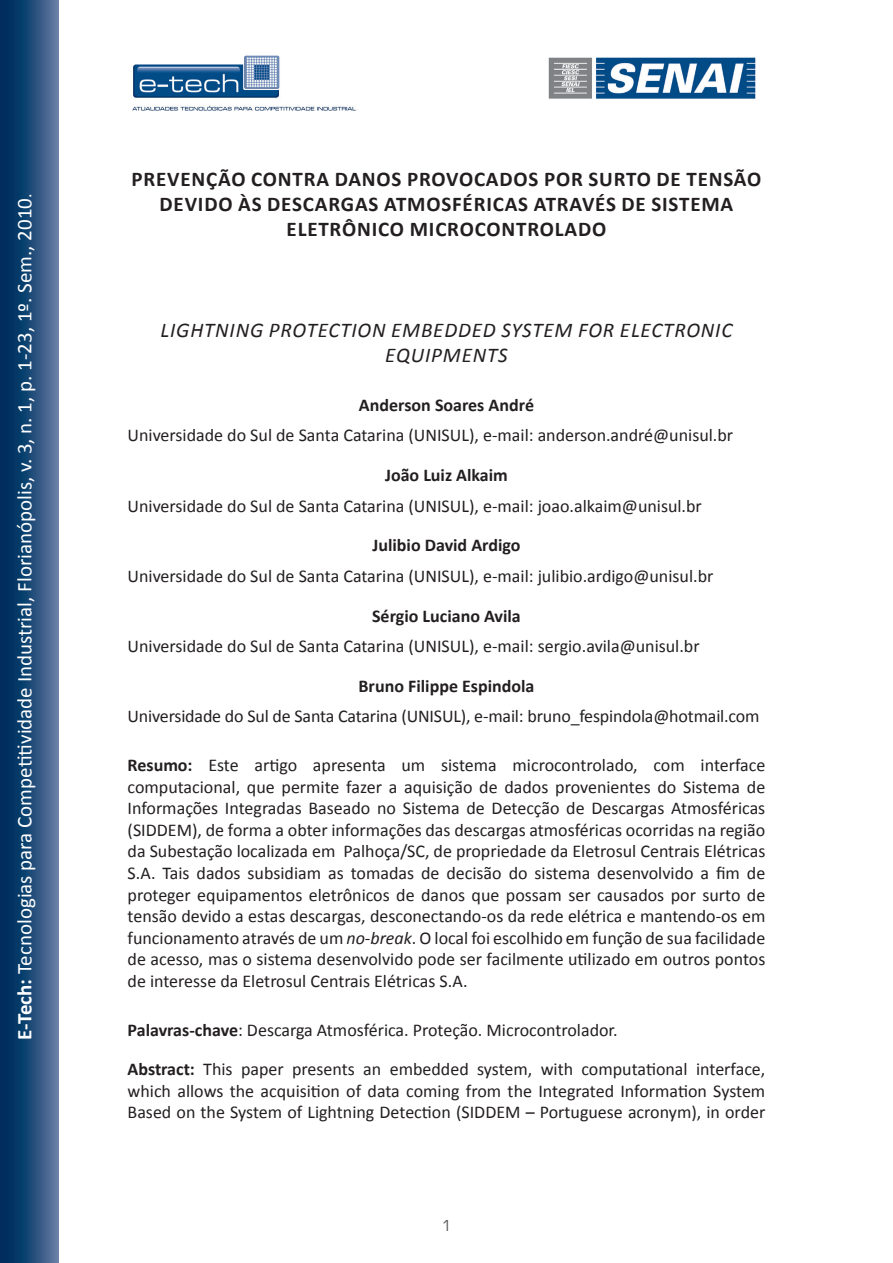
<style>
.page{position:relative;width:893px;height:1263px;background:#fff}
.page>*{position:absolute;margin:0;border:0;box-sizing:border-box;transform-origin:0 0}
.titulo_do_artigo{font:700 21px/25.2px "Calibri";letter-spacing:.04em;color:#231f20;text-align:center}
.Texto_de_nota_de_rod{font:21px "Calibri";color:#fff}
.Titulo_do_artigo_em{font:italic 21px/25.2px "Calibri";letter-spacing:.04em;color:#231f20;text-align:center}
.resumo{font:18px/21.6px "Calibri";color:#231f20;text-align:justify}
.t1{font:700 18px "Calibri";color:#231f20}
.Texto_de_nota_de_rod-2{font:15px "Square 721 BT";color:#57585a}
.s1{font-weight:700}
.s2{font-size:18px}
.s3{font-style:italic}
</style>
<div class="page">
<svg style="left:0;top:0;width:58px;height:1263px;background:#214b78"></svg>
<img style="left:548px;top:57px;width:208px;height:42px">
<img style="left:132px;top:55px;width:224px;height:56px">
<p class="Texto_de_nota_de_rod" style="left:12px;top:1040px;width:848px;rotate:-90deg"><span class="s1">E-Tech:</span> Tecnologias para Competitividade Industrial, Florianópolis, v. 3, n. 1, p. 1-23, 1º. Sem., 2010<span class="s2">.</span></p>
<p class="titulo_do_artigo" style="left:132px;top:165px;width:631px">PREVENÇÃO CONTRA DANOS PROVOCADOS POR SURTO DE TENSÃO<br>DEVIDO ÀS DESCARGAS ATMOSFÉRICAS ATRAVÉS DE SISTEMA<br>ELETRÔNICO MICROCONTROLADO</p>
<p class="Titulo_do_artigo_em" style="left:161px;top:316px;width:573px">LIGHTNING PROTECTION EMBEDDED SYSTEM FOR ELECTRONIC<br>EQUIPMENTS</p>
<p class="t1" style="left:359px;top:394px;width:177px">Anderson Soares André</p>
<p class="resumo" style="left:128px;top:424px;width:607px">Universidade do Sul de Santa Catarina (UNISUL), e-mail: anderson.andré@unisul.br</p>
<p class="t1" style="left:385px;top:464px;width:124px">João Luiz Alkaim</p>
<p class="resumo" style="left:128px;top:494px;width:576px">Universidade do Sul de Santa Catarina (UNISUL), e-mail: joao.alkaim@unisul.br</p>
<p class="t1" style="left:372px;top:534px;width:150px">Julibio David Ardigo</p>
<p class="resumo" style="left:128px;top:564px;width:587px">Universidade do Sul de Santa Catarina (UNISUL), e-mail: julibio.ardigo@unisul.br</p>
<p class="t1" style="left:372px;top:604px;width:150px">Sérgio Luciano Avila</p>
<p class="resumo" style="left:128px;top:634px;width:574px">Universidade do Sul de Santa Catarina (UNISUL), e-mail: sergio.avila@unisul.br</p>
<p class="t1" style="left:359px;top:674px;width:177px">Bruno Filippe Espindola</p>
<p class="resumo" style="left:128px;top:705px;width:633px">Universidade do Sul de Santa Catarina (UNISUL), e-mail: bruno_fespindola@hotmail.com</p>
<p class="resumo" style="left:128px;top:753px;width:639px"><span class="s1">Resumo:</span> Este artigo apresenta um sistema microcontrolado, com interface computacional, que permite fazer a aquisição de dados provenientes do Sistema de Informações Integradas Baseado no Sistema de Detecção de Descargas Atmosféricas (SIDDEM), de forma a obter informações das descargas atmosféricas ocorridas na região da Subestação localizada em Palhoça/SC, de propriedade da Eletrosul Centrais Elétricas S.A. Tais dados subsidiam as tomadas de decisão do sistema desenvolvido a fim de proteger equipamentos eletrônicos de danos que possam ser causados por surto de tensão devido a estas descargas, desconectando-os da rede elétrica e mantendo-os em funcionamento através de um <span class="s3">no-break</span>. O local foi escolhido em função de sua facilidade de acesso, mas o sistema desenvolvido pode ser facilmente utilizado em outros pontos de interesse da Eletrosul Centrais Elétricas S.A.</p>
<p class="resumo" style="left:128px;top:1018px;width:492px"><span class="s1">Palavras-chave</span>: Descarga Atmosférica. Proteção. Microcontrolador.</p>
<p class="resumo" style="left:128px;top:1057px;width:639px"><span class="s1">Abstract:</span> This paper presents an embedded system, with computational interface, which allows the acquisition of data coming from the Integrated Information System Based on the System of Lightning Detection (SIDDEM – Portuguese acronym), in order</p>
<p class="Texto_de_nota_de_rod-2" style="left:441px;top:1216px;width:12px">1</p>
</div>
